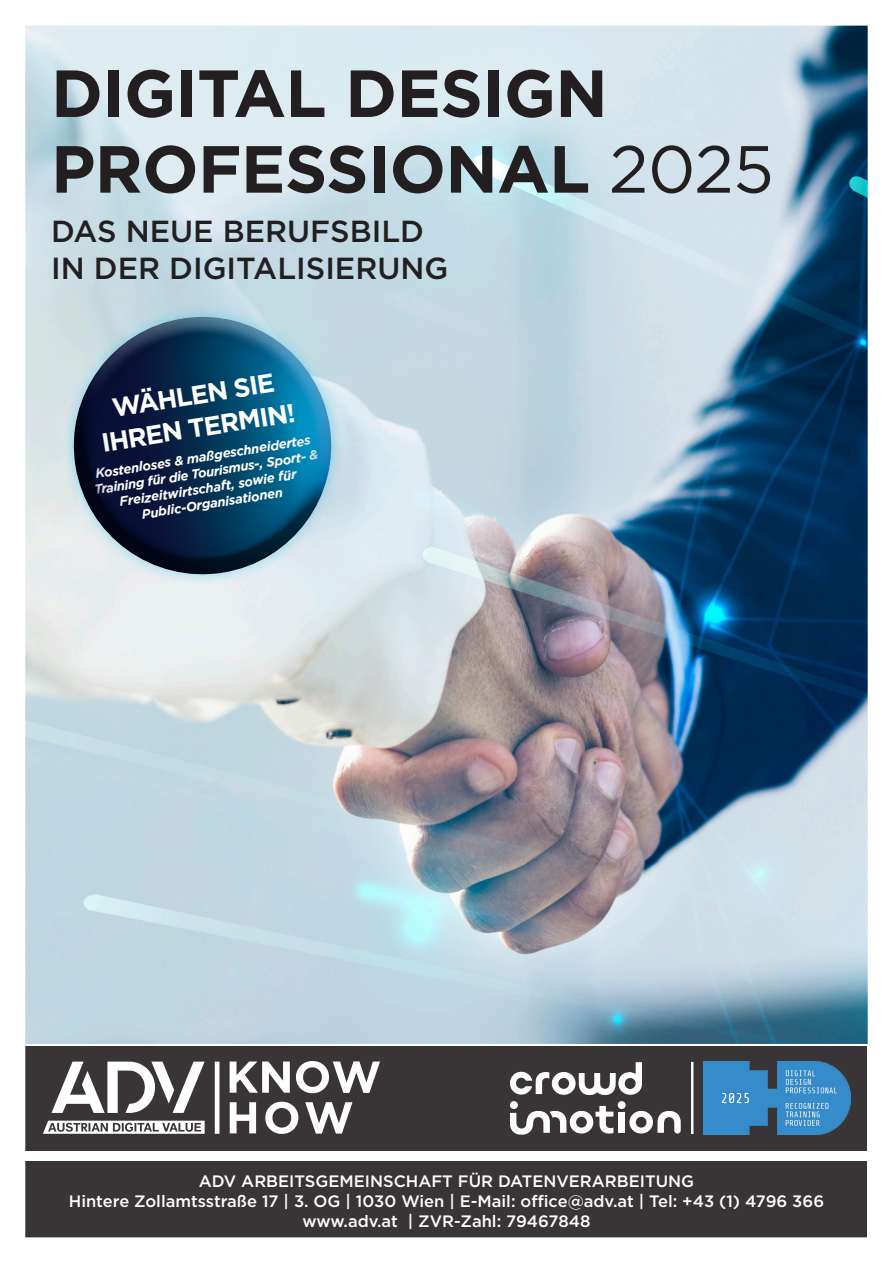
<style>
.page{position:relative;width:893px;height:1263px;background:#fff}
.page>*{position:absolute;margin:0;border:0;box-sizing:border-box;transform-origin:0 0}
.t1{font:700 66.45px/75.8px "Gotham";letter-spacing:-.01em;color:#231f20}
.t2{font:500 30.45px/36.6px "Gotham";color:#231f20}
.t3{font:700 26.25px/32.7px "Gotham";color:#fff;text-align:center}
.t4{font:500 16.5px/19.8px "Gotham";color:#fff;text-align:center}
.t5{font:italic 700 13.2px/15.8px "Gotham";color:#fff;text-align:center}
.s1{font-weight:400}
</style>
<div class="page">
<img style="left:25px;top:25px;width:843px;height:1213px">
<p class="t1" style="left:51px;top:55px;width:724px">DIGITAL DESIGN<br>PROFESSIONAL <span class="s1">2025</span></p>
<p class="t2" style="left:51px;top:213px;width:399px">DAS NEUE BERUFSBILD<br>IN DER DIGITALISIERUNG</p>
<h3 class="t3" style="left:94px;top:394px;width:197px;rotate:-9deg">WÄHLEN SIE<br>IHREN TERMIN!</h3>
<p class="t5" style="left:91px;top:466px;width:228px;rotate:-9deg">Kostenloses &amp; maßgeschneidertes<br>Training für die Tourismus-, Sport- &amp;<br>Freizeitwirtschaft, sowie für<br>Public-Organisationen</p>
<p class="t4" style="left:199px;top:1171px;width:497px">ADV ARBEITSGEMEINSCHAFT FÜR DATENVERARBEITUNG</p>
<p class="t4" style="left:69px;top:1191px;width:757px">Hintere Zollamtsstraße 17 | 3. OG | 1030 Wien | E-Mail: office@adv.at | Tel: +43 (1) 4796 366 www.adv.at | ZVR-Zahl: 79467848</p>
</div>
